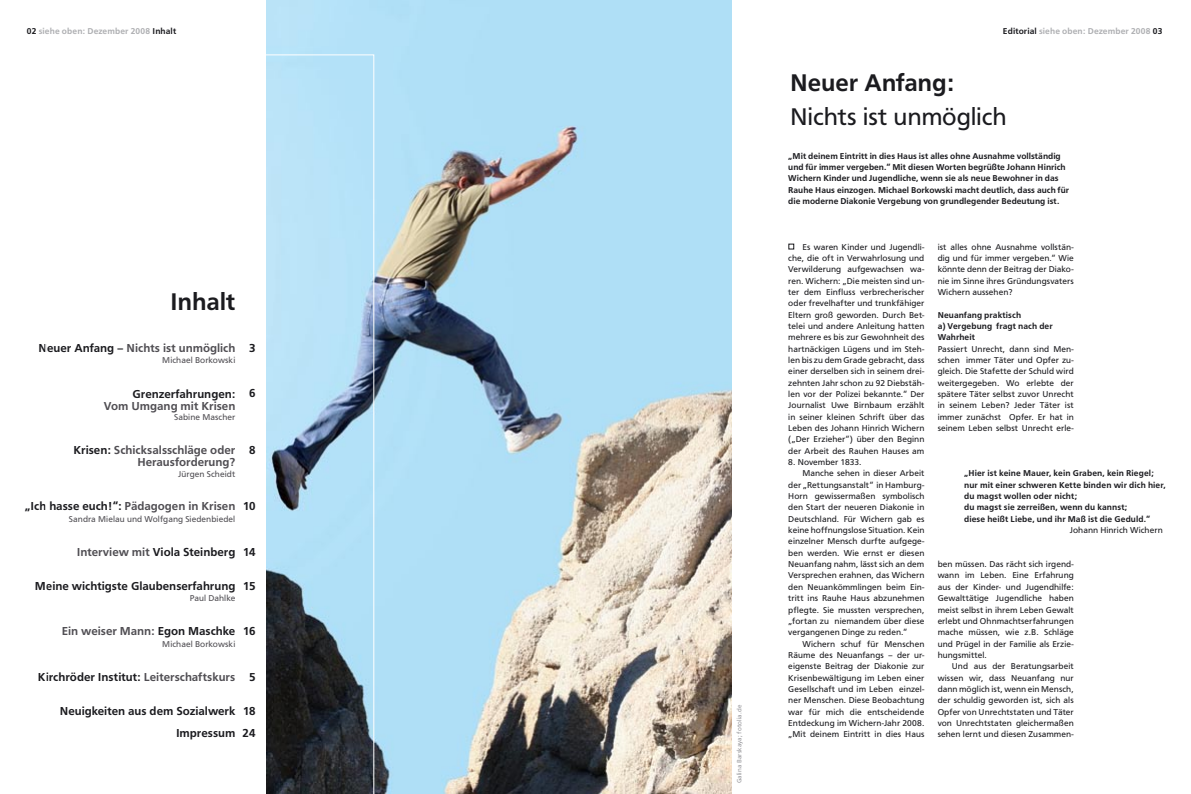
<style>
.page{position:relative;width:1191px;height:794px;background:#fff}
.page>*{position:absolute;margin:0;border:0;box-sizing:border-box;transform-origin:0 0}
.Head_Frontpage{font:500 25px "Front Page";letter-spacing:-.005em;color:#1b1b1f}
.Head_Frontpage-2{font:25px "Front Page";letter-spacing:-.005em;color:#1b1b1f}
.Frontpage_Subtitle{font:500 12px/12px "Front Page";color:#504e53;text-align:right}
.Frontpage_Subtitle-2{font:500 12px "Front Page";color:#1b1b1f}
.Frontpage_8_8_0{font:8.8px/11.3px "Front Page";letter-spacing:.01em;color:#1b1b1f;text-align:justify}
.Frontpage_Subtitle-3{font:500 8.8px/11.3px "Front Page";color:#1b1b1f}
.Frontpage_8_8_0-2{font:500 8.8px/11.3px "Front Page";letter-spacing:.01em;color:#1b1b1f}
.Frontpage_8_8_0-3{font:8.8px "Front Page";letter-spacing:.01em;color:#504e53}
.Frontpage_8_8_0-4{font:500 8.8px "Front Page";letter-spacing:.015em;color:#aeafb2}
.Bildquellen{font:6.5px "Front Page";letter-spacing:.015em;color:#97979b}
.s1{color:#1b1b1f}
.s2{color:#504e53}
</style>
<div class="page">
<img style="left:266px;top:0;width:465px;height:794px">
<svg style="left:266px;top:54px;width:108px;height:740px;background:#8eaec0"></svg>
<svg style="left:788px;top:244px;width:6px;height:5px"></svg>
<p class="Frontpage_8_8_0-4" style="left:27px;top:26px;width:151px"><span class="s1">02</span> siehe oben: Dezember 2008 <span class="s1">Inhalt</span></p>
<p class="Frontpage_8_8_0-4" style="left:1003px;top:26px;width:161px"><span class="s1">Editorial</span> siehe oben: Dezember 2008 <span class="s1">03</span></p>
<p class="Head_Frontpage" style="left:170px;top:287px;width:67px">Inhalt</p>
<p class="Frontpage_Subtitle" style="left:39px;top:342px;width:198px"><span class="s1">Neuer Anfang –</span> Nichts ist unmöglich</p>
<p class="Frontpage_8_8_0-3" style="left:162px;top:355px;width:75px">Michael Borkowski</p>
<p class="Frontpage_Subtitle" style="left:104px;top:388px;width:133px"><span class="s1">Grenzerfahrungen:<br></span>Vom Umgang mit Krisen</p>
<p class="Frontpage_8_8_0-3" style="left:174px;top:412px;width:63px">Sabine Mascher</p>
<p class="Frontpage_Subtitle" style="left:73px;top:444px;width:163px"><span class="s1">Krisen:</span> Schicksalsschläge oder<br>Herausforderung?</p>
<p class="Frontpage_8_8_0-3" style="left:178px;top:469px;width:59px">Jürgen Scheidt</p>
<p class="Frontpage_Subtitle" style="left:25px;top:500px;width:212px"><span class="s1">„Ich hasse euch!“:</span> Pädagogen in Krisen</p>
<p class="Frontpage_8_8_0-3" style="left:69px;top:514px;width:168px">Sandra Mielau und Wolfgang Siedenbiedel</p>
<p class="Frontpage_Subtitle-2" style="left:77px;top:545px;width:160px"><span class="s2">Interview mit</span> Viola Steinberg</p>
<p class="Frontpage_Subtitle-2" style="left:35px;top:579px;width:202px">Meine wichtigste Glaubenserfahrung</p>
<p class="Frontpage_8_8_0-3" style="left:190px;top:593px;width:47px">Paul Dahlke</p>
<p class="Frontpage_Subtitle" style="left:62px;top:625px;width:175px">Ein weiser Mann: <span class="s1">Egon Maschke</span></p>
<p class="Frontpage_8_8_0-3" style="left:162px;top:638px;width:75px">Michael Borkowski</p>
<p class="Frontpage_Subtitle-2" style="left:38px;top:669px;width:199px">Kirchröder Institut: <span class="s2">Leiterschaftskurs</span></p>
<p class="Frontpage_Subtitle-2" style="left:60px;top:703px;width:177px">Neuigkeiten aus dem Sozialwerk</p>
<p class="Frontpage_Subtitle-2" style="left:176px;top:726px;width:61px">Impressum</p>
<p class="Frontpage_Subtitle-2" style="left:249px;top:341px;width:8px">3</p>
<p class="Frontpage_Subtitle-2" style="left:249px;top:386px;width:8px">6</p>
<p class="Frontpage_Subtitle-2" style="left:249px;top:443px;width:8px">8</p>
<p class="Frontpage_Subtitle-2" style="left:243px;top:499px;width:14px">10</p>
<p class="Frontpage_Subtitle-2" style="left:243px;top:545px;width:14px">14</p>
<p class="Frontpage_Subtitle-2" style="left:243px;top:579px;width:14px">15</p>
<p class="Frontpage_Subtitle-2" style="left:243px;top:624px;width:14px">16</p>
<p class="Frontpage_Subtitle-2" style="left:249px;top:669px;width:8px">5</p>
<p class="Frontpage_Subtitle-2" style="left:243px;top:703px;width:14px">18</p>
<p class="Frontpage_Subtitle-2" style="left:243px;top:726px;width:14px">24</p>
<p class="Bildquellen" style="left:735px;top:783px;width:80px;rotate:-90deg">Galina Barskaya; fotolia.de</p>
<p class="Head_Frontpage" style="left:790px;top:68px;width:165px">Neuer Anfang:</p>
<p class="Head_Frontpage-2" style="left:790px;top:102px;width:218px">Nichts ist unmöglich</p>
<p class="Frontpage_Subtitle-3" style="left:788px;top:150px;width:282px">„Mit deinem Eintritt in dies Haus ist alles ohne Ausnahme vollständig und für immer vergeben.“ Mit diesen Worten begrüßte Johann Hinrich Wichern Kinder und Jugendliche, wenn sie als neue Bewohner in das Rauhe Haus einzogen. Michael Borkowski macht deutlich, dass auch für die moderne Diakonie Vergebung von grundlegender Bedeutung ist.</p>
<p class="Frontpage_8_8_0" style="left:788px;top:241px;width:138px;text-indent:14px">Es waren Kinder und Jugendli&shy;che, die oft in Verwahrlosung und Verwilderung aufgewachsen wa&shy;ren. Wichern: „Die meisten sind un&shy;ter dem Einfluss verbrecherischer oder frevelhafter und trunkfähiger Eltern groß geworden. Durch Bet&shy;telei und andere Anleitung hatten mehrere es bis zur Gewohnheit des hartnäckigen Lügens und im Steh&shy;len bis zu dem Grade gebracht, dass einer derselben sich in seinem drei&shy;zehnten Jahr schon zu 92 Diebstäh&shy;len vor der Polizei bekannte.“ Der Journalist Uwe Birnbaum erzählt in seiner kleinen Schrift über das Leben des Johann Hinrich Wichern („Der Erzieher“) über den Beginn der Arbeit des Rauhen Hauses am</p>
<p class="Frontpage_8_8_0" style="left:788px;top:456px;width:75px">8. November 1833.</p>
<p class="Frontpage_8_8_0" style="left:788px;top:468px;width:138px;text-indent:14px">Manche sehen in dieser Arbeit der „Rettungsanstalt“ in Hamburg-Horn gewissermaßen symbolisch den Start der neueren Diakonie in Deutschland. Für Wichern gab es keine hoffnungslose Situation. Kein einzelner Mensch durfte aufgege&shy;ben werden. Wie ernst er diesen Neuanfang nahm, lässt sich an dem Versprechen erahnen, das Wichern den Neuankömmlingen beim Ein&shy;tritt ins Rauhe Haus abzunehmen pflegte. Sie mussten versprechen, „fortan zu niemandem über diese vergangenen Dinge zu reden.“</p>
<p class="Frontpage_8_8_0" style="left:788px;top:638px;width:138px;text-indent:14px">Wichern schuf für Menschen Räume des Neuanfangs – der ur&shy;eigenste Beitrag der Diakonie zur Krisenbewältigung im Leben einer Gesellschaft und im Leben einzel&shy;ner Menschen. Diese Beobachtung war für mich die entscheidende Entdeckung im Wichern-Jahr 2008. „Mit deinem Eintritt in dies Haus</p>
<p class="Frontpage_8_8_0" style="left:937px;top:241px;width:138px">ist alles ohne Ausnahme vollstän&shy;dig und für immer vergeben.“ Wie könnte denn der Beitrag der Diako&shy;nie im Sinne ihres Gründungsvaters Wichern aussehen?</p>
<p class="Frontpage_8_8_0-2" style="left:937px;top:309px;width:85px">Neuanfang praktisch</p>
<p class="Frontpage_8_8_0-2" style="left:937px;top:320px;width:117px">a) Vergebung fragt nach der<br>Wahrheit</p>
<p class="Frontpage_8_8_0" style="left:937px;top:343px;width:138px">Passiert Unrecht, dann sind Men&shy;schen immer Täter und Opfer zu&shy;gleich. Die Stafette der Schuld wird weitergegeben. Wo erlebte der spätere Täter selbst zuvor Unrecht in seinem Leben? Jeder Täter ist immer zunächst Opfer. Er hat in seinem Leben selbst Unrecht erle-</p>
<p class="Frontpage_8_8_0-2" style="left:964px;top:468px;width:191px">„Hier ist keine Mauer, kein Graben, kein Riegel;</p>
<p class="Frontpage_8_8_0-2" style="left:964px;top:479px;width:203px">nur mit einer schweren Kette binden wir dich hier,</p>
<p class="Frontpage_8_8_0-2" style="left:964px;top:490px;width:114px">du magst wollen oder nicht;</p>
<p class="Frontpage_8_8_0-2" style="left:964px;top:502px;width:165px">du magst sie zerreißen, wenn du kannst;</p>
<p class="Frontpage_8_8_0-2" style="left:964px;top:513px;width:187px">diese heißt Liebe, und ihr Maß ist die Geduld.“</p>
<p class="Frontpage_8_8_0" style="left:1069px;top:524px;width:94px">Johann Hinrich Wichern</p>
<p class="Frontpage_8_8_0" style="left:937px;top:558px;width:138px">ben müssen. Das rächt sich irgend&shy;wann im Leben. Eine Erfahrung aus der Kinder- und Jugendhilfe:<br>Gewalttätige Jugendliche haben meist selbst in ihrem Leben Gewalt erlebt und Ohnmachtserfahrungen</p>
<p class="Frontpage_8_8_0" style="left:937px;top:626px;width:138px">mache müssen, wie z.B. Schläge und Prügel in der Familie als Erzie&shy;hungsmittel.</p>
<p class="Frontpage_8_8_0" style="left:937px;top:660px;width:138px;text-indent:14px">Und aus der Beratungsarbeit wissen wir, dass Neuanfang nur dann möglich ist, wenn ein Mensch, der schuldig geworden ist, sich als Opfer von Unrechtstaten und Täter von Unrechtstaten gleichermaßen sehen lernt und diesen Zusammen-</p>
</div>
